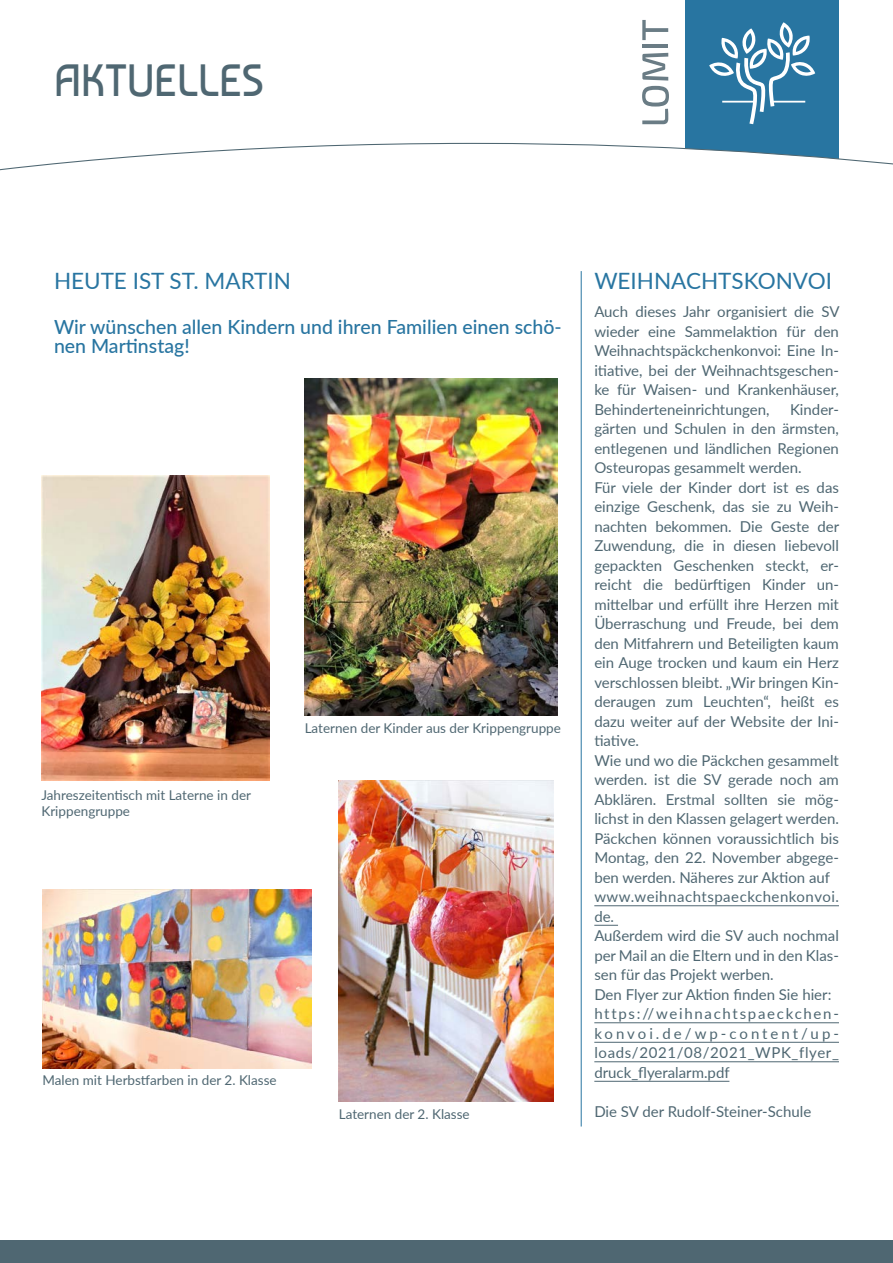
<style>
.page{position:relative;width:893px;height:1263px;background:#fff}
.page>*{position:absolute;margin:0;border:0;box-sizing:border-box;transform-origin:0 0}
.t1{font:45px "Baumans";letter-spacing:-.01em;color:#4f6772}
.t2{font:22.5px "Lato";color:#2875a1}
.t3{font:500 19.5px/19.5px "Lato";color:#2875a1}
.t4{font:15px/19.5px "Lato";color:#4f6772;text-align:justify}
.t5{font:15px/19.5px "Lato";letter-spacing:.035em;color:#4f6772}
.t6{font:13.5px/16.2px "Lato";color:#4f6772}
</style>
<div class="page">
<div style="left:0;top:1241px;width:893px;height:22px;background:#4f6772"></div>
<div style="left:685px;top:0;width:154px;height:169px;background:#2875a1"></div>
<svg style="left:642px;top:53px;width:27px;height:71px"></svg>
<hr style="left:642px;top:44px;width:26px;height:3px;background:#6a7c85">
<svg style="left:642px;top:20px;width:26px;height:20px"></svg>
<svg style="left:0;top:142px;width:893px;height:29px"></svg>
<svg style="left:709px;top:22px;width:106px;height:102px"></svg>
<hr style="left:722px;top:101px;width:33px;height:2px;background:#fff">
<hr style="left:773px;top:101px;width:32px;height:2px;background:#fff">
<hr style="left:581px;top:271px;width:1px;height:855px;background:#2875a1">
<img style="left:41px;top:476px;width:229px;height:304px">
<img style="left:305px;top:379px;width:252px;height:337px">
<img style="left:42px;top:890px;width:269px;height:179px">
<img style="left:339px;top:780px;width:214px;height:322px">
<hr style="left:594px;top:905px;width:245px;height:1px;background:#4f6772">
<svg style="left:594px;top:925px;width:24px;height:1px"></svg>
<hr style="left:594px;top:1022px;width:245px;height:1px;background:#4f6772">
<hr style="left:594px;top:1042px;width:245px;height:1px;background:#4f6772">
<hr style="left:594px;top:1061px;width:245px;height:1px;background:#4f6772">
<hr style="left:594px;top:1081px;width:135px;height:1px;background:#4f6772">
<p class="t1" style="left:54px;top:54px;width:212px">AKTUELLES</p>
<p class="t2" style="left:54px;top:265px;width:239px">HEUTE IST ST. MARTIN</p>
<p class="t3" style="left:54px;top:316px;width:509px">Wir wünschen allen Kindern und ihren Familien einen schö&shy;nen Martinstag!</p>
<p class="t6" style="left:41px;top:786px;width:211px">Jahreszeitentisch mit Laterne in der<br>Krippengruppe</p>
<p class="t6" style="left:305px;top:720px;width:258px">Laternen der Kinder aus der Krippengruppe</p>
<p class="t6" style="left:42px;top:1071px;width:236px">Malen mit Herbstfarben in der 2. Klasse</p>
<p class="t6" style="left:339px;top:1105px;width:132px">Laternen der 2. Klasse</p>
<p class="t2" style="left:594px;top:265px;width:239px">WEIHNACHTSKONVOI</p>
<p class="t4" style="left:594px;top:301px;width:247px">Auch dieses Jahr organisiert die SV wieder eine Sammelaktion für den Weihnachtspäckchenkonvoi: Eine In&shy;itiative, bei der Weihnachtsgeschen&shy;ke für Waisen- und Krankenhäuser, Behinderteneinrichtungen,</p>
<p class="t4" style="left:594px;top:399px;width:246px;text-indent:196px">Kinder&shy;gärten und Schulen in den ärmsten, entlegenen und ländlichen Regionen Osteuropas gesammelt werden.</p>
<p class="t4" style="left:594px;top:477px;width:246px">Für viele der Kinder dort ist es das einzige Geschenk, das sie zu Weih&shy;nachten bekommen. Die Geste der Zuwendung, die in diesen liebevoll gepackten Geschenken steckt, er&shy;reicht die bedürftigen Kinder un&shy;mittelbar und erfüllt ihre Herzen mit Überraschung und Freude, bei dem den Mitfahrern und Beteiligten kaum ein Auge trocken und kaum ein Herz verschlossen bleibt. „Wir bringen Kin&shy;deraugen zum Leuchten“, heißt es dazu weiter auf der Website der Ini&shy;tiative.</p>
<p class="t4" style="left:594px;top:750px;width:246px">Wie und wo die Päckchen gesammelt werden. ist die SV gerade noch am Abklären. Erstmal sollten sie mög&shy;lichst in den Klassen gelagert werden.</p>
<p class="t4" style="left:594px;top:828px;width:246px">Päckchen können voraussichtlich bis Montag, den 22. November abgege&shy;ben werden. Näheres zur Aktion auf</p>
<p class="t5" style="left:594px;top:886px;width:246px">www.weihnachtspaeckchenkonvoi. de.</p>
<p class="t4" style="left:594px;top:925px;width:246px">Außerdem wird die SV auch nochmal per Mail an die Eltern und in den Klas&shy;sen für das Projekt werben.</p>
<p class="t4" style="left:594px;top:984px;width:239px">Den Flyer zur Aktion finden Sie hier:</p>
<p class="t4" style="left:594px;top:1003px;width:246px">https://weihnachtspaeckchen&shy;konvoi.de/wp-content/up&shy;loads/2021/08/2021_WPK_flyer_ druck_flyeralarm.pdf</p>
<p class="t4" style="left:594px;top:1101px;width:218px">Die SV der Rudolf-Steiner-Schule</p>
</div>
